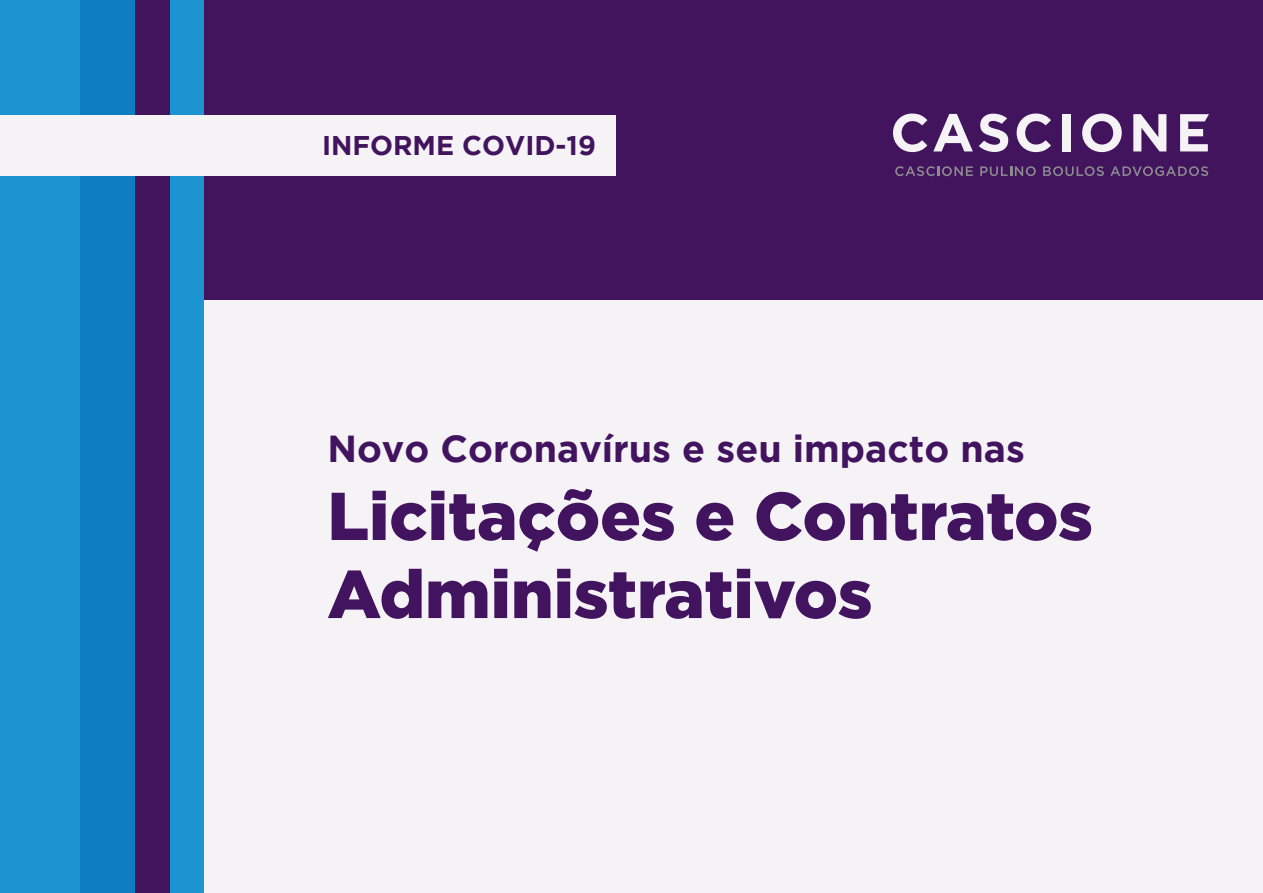
<style>
.page{position:relative;width:1263px;height:893px;background:#fff}
.page>*{position:absolute;margin:0;border:0;box-sizing:border-box;transform-origin:0 0}
.t1{font:900 67.5px/78px "Gotham";color:#42145f}
.t2{font:700 37.5px "Gotham";color:#42145f}
.t3{font:700 27px "Gotham";color:#42145e}
</style>
<div class="page">
<div style="left:0;top:1px;width:1263px;height:892px;background:#f6f3f7"></div>
<div style="left:204px;top:0;width:1059px;height:300px;background:#42145e"></div>
<div style="left:80px;top:0;width:71px;height:893px;background:#0f7dc2"></div>
<div style="left:136px;top:0;width:41px;height:893px;background:#42145e"></div>
<div style="left:0;top:0;width:80px;height:893px;background:#1c94d1"></div>
<div style="left:170px;top:0;width:34px;height:893px;background:#1c94d1"></div>
<svg style="left:933px;top:114px;width:40px;height:37px"></svg>
<div style="left:1062px;top:114px;width:8px;height:37px;background:#f6f3f7"></div>
<svg style="left:1082px;top:114px;width:40px;height:38px"></svg>
<svg style="left:1133px;top:114px;width:33px;height:37px"></svg>
<svg style="left:893px;top:114px;width:34px;height:38px"></svg>
<svg style="left:1017px;top:114px;width:34px;height:38px"></svg>
<svg style="left:979px;top:114px;width:29px;height:38px"></svg>
<svg style="left:1180px;top:114px;width:29px;height:37px"></svg>
<svg style="left:895px;top:166px;width:78px;height:10px"></svg>
<svg style="left:980px;top:166px;width:56px;height:10px"></svg>
<svg style="left:1043px;top:166px;width:61px;height:10px"></svg>
<svg style="left:1110px;top:166px;width:98px;height:10px"></svg>
<div style="left:0;top:115px;width:615px;height:60px;background:#f6f3f7"></div>
<p class="t3" style="left:322px;top:130px;width:275px">INFORME COVID-19</p>
<p class="t2" style="left:327px;top:427px;width:699px">Novo Coronavírus e seu impacto nas</p>
<p class="t1" style="left:327px;top:475px;width:767px">Licitações e Contratos<br>Administrativos</p>
</div>
